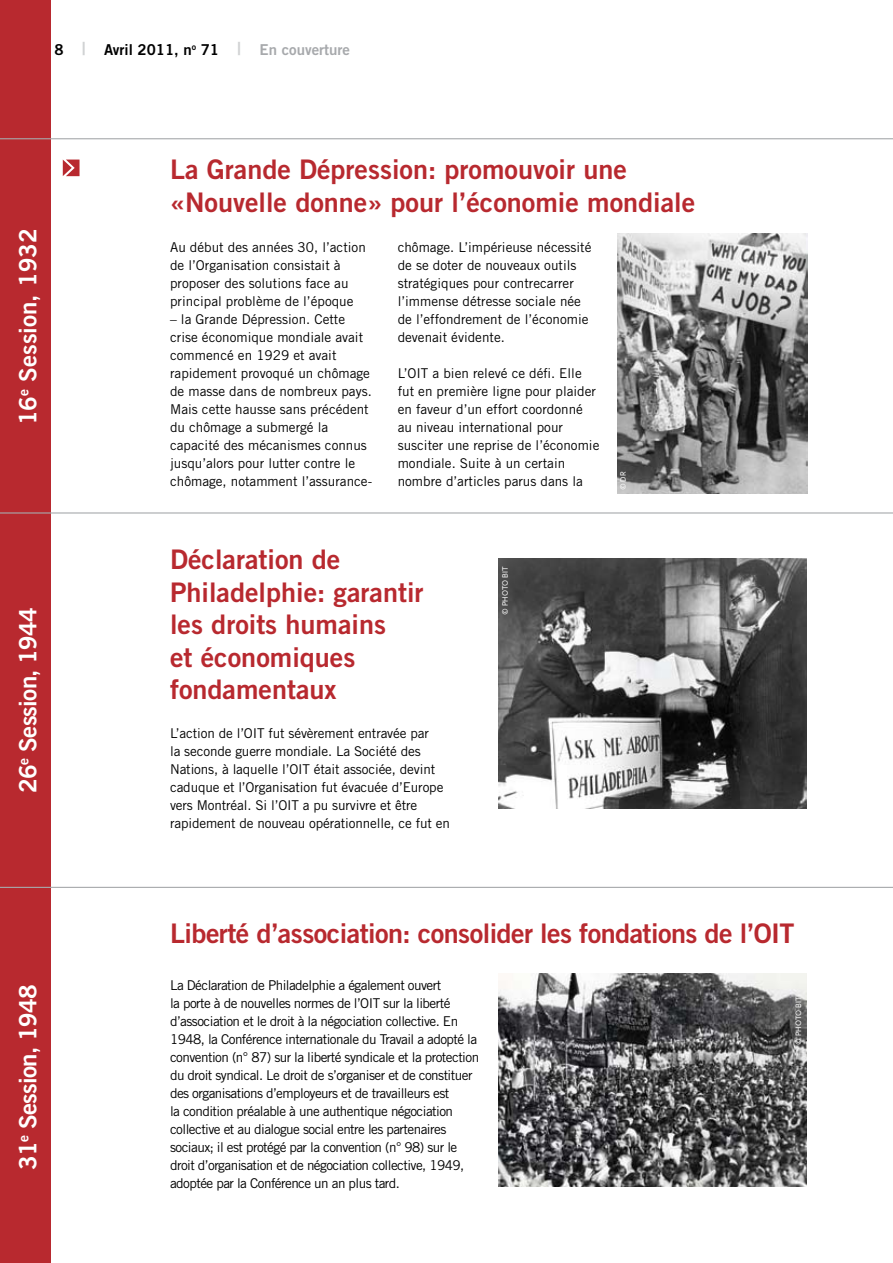
<style>
.page{position:relative;width:893px;height:1263px;background:#fff}
.page>*{position:absolute;margin:0;border:0;box-sizing:border-box;transform-origin:0 0}
.t1{font:27px/32.4px "Trade Gothic Bold Two";color:#b8292f}
.t2{font:24px "Trade Gothic Bold Two";letter-spacing:-.03em;color:#fff}
.t3{font:15px "Trade Gothic Bold Two";color:#000}
.t4{font:13.5px/18px "Trade Gothic";letter-spacing:-.01em;color:#000}
.t5{font:13.5px/18px "Trade Gothic";letter-spacing:-.04em;color:#000}
.t6{font:8.25px "Corbel";color:#fff}
.s1{font-size:18px;color:#d1d3d4}
.s2{color:#a7a9ac}
</style>
<div class="page">
<div style="left:0;top:0;width:51px;height:1263px;background:#b8292f"></div>
<img style="left:498px;top:974px;width:309px;height:212px">
<img style="left:618px;top:233px;width:190px;height:261px">
<img style="left:498px;top:558px;width:308px;height:251px">
<hr style="left:0;top:138px;width:893px;height:1px;background:#a7a9ac">
<hr style="left:0;top:512px;width:893px;height:1px;background:#a7a9ac">
<hr style="left:0;top:887px;width:893px;height:1px;background:#a7a9ac">
<svg style="left:63px;top:159px;width:17px;height:17px"></svg>
<p class="t3" style="left:54px;top:40px;width:297px">8 <span class="s1">|</span> Avril 2011, n<sup>o</sup> 71 <span class="s1">|</span> <span class="s2">En couverture</span></p>
<h2 class="t2" style="left:13px;top:425px;width:198px;rotate:-90deg">16<sup>e</sup> Session, 1932</h2>
<h2 class="t2" style="left:13px;top:793px;width:187px;rotate:-90deg">26<sup>e</sup> Session, 1944</h2>
<h2 class="t2" style="left:13px;top:1170px;width:187px;rotate:-90deg">31<sup>e</sup> Session, 1948</h2>
<h1 class="t1" style="left:170px;top:153px;width:527px">La Grande Dépression: promouvoir une «Nouvelle donne» pour l’économie mondiale</h1>
<p class="t4" style="left:170px;top:238px;width:197px">Au début des années 30, l’action de l’Organisation consistait à proposer des solutions face au principal problème de l’époque</p>
<p class="t4" style="left:170px;top:310px;width:204px">– la Grande Dépression. Cette crise économique mondiale avait commencé en 1929 et avait rapidement provoqué un chômage de masse dans de nombreux pays.<br>Mais cette hausse sans précédent du chômage a submergé la capacité des mécanismes connus jusqu’alors pour lutter contre le chômage, notamment l’assurance-</p>
<p class="t4" style="left:398px;top:238px;width:195px">chômage. L’impérieuse nécessité de se doter de nouveaux outils stratégiques pour contrecarrer l’immense détresse sociale née de l’effondrement de l’économie devenait évidente.</p>
<p class="t4" style="left:398px;top:364px;width:203px">L’OIT a bien relevé ce défi. Elle fut en première ligne pour plaider en faveur d’un effort coordonné au niveau international pour susciter une reprise de l’économie mondiale. Suite à un certain nombre d’articles parus dans la</p>
<p class="t6" style="left:618px;top:490px;width:20px;rotate:-90deg">© DR</p>
<h1 class="t1" style="left:170px;top:543px;width:255px">Déclaration de<br>Philadelphie: garantir les droits humains<br>et économiques fondamentaux</h1>
<p class="t4" style="left:170px;top:724px;width:281px">L’action de l’OIT fut sévèrement entravée par<br>la seconde guerre mondiale. La Société des Nations, à laquelle l’OIT était associée, devint caduque et l’Organisation fut évacuée d’Europe vers Montréal. Si l’OIT a pu survivre et être rapidement de nouveau opérationnelle, ce fut en</p>
<p class="t6" style="left:500px;top:615px;width:50px;rotate:-90deg">© PHOTO BIT</p>
<h1 class="t1" style="left:170px;top:916px;width:598px">Liberté d’association: consolider les fondations de l’OIT</h1>
<p class="t5" style="left:170px;top:976px;width:311px">La Déclaration de Philadelphie a également ouvert<br>la porte à de nouvelles normes de l’OIT sur la liberté d’association et le droit à la négociation collective. En 1948, la Conférence internationale du Travail a adopté la convention (n° 87) sur la liberté syndicale et la protection du droit syndical. Le droit de s’organiser et de constituer des organisations d’employeurs et de travailleurs est<br>la condition préalable à une authentique négociation collective et au dialogue social entre les partenaires sociaux; il est protégé par la convention (n° 98) sur le droit d’organisation et de négociation collective, 1949, adoptée par la Conférence un an plus tard.</p>
<p class="t6" style="left:793px;top:1045px;width:50px;rotate:-90deg">© PHOTO BIT</p>
</div>
